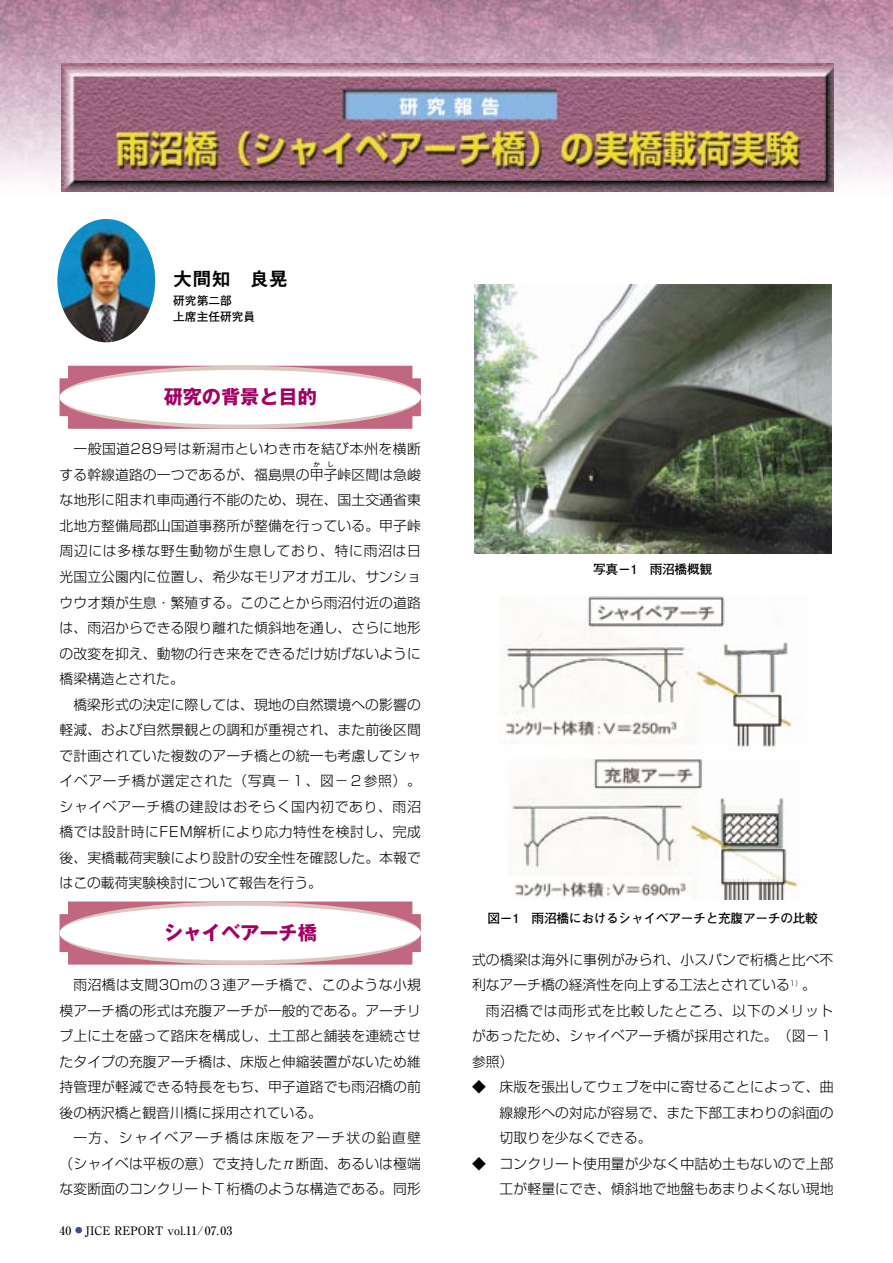
<style>
.page{position:relative;width:893px;height:1263px;background:#fff}
.page>*{position:absolute;margin:0;border:0;box-sizing:border-box;transform-origin:0 0}
.ノーマル{font:700 19.2px "Gothic MB101 Pro";color:#a10064}
.本文{font:19.2px "Midashi Go Pro MB31";color:#000}
.本文-2{font:300 13.8px/25.5px "Shin Go Pro";letter-spacing:.005em;color:#000;text-align:justify}
.本文-3{font:300 13.8px/25.5px "Shin Go Pro";letter-spacing:.035em;color:#000;text-align:right}
.キャプション{font:700 12.75px "Futo Go B101 Pro";letter-spacing:-.025em;color:#000}
.ノーマル-2{font:500 11.7px "Ryumin Pro";color:#000}
.本文-4{font:700 11.7px "Futo Go B101 Pro";color:#000}
.本文-5{font:300 6.9px "Shin Go Pro";color:#000}
.s1{font-size:7.5px;color:#3a4d98}
</style>
<div class="page">
<img style="left:0;top:0;width:893px;height:285px">
<img style="left:62px;top:64px;width:771px;height:127px">
<img style="left:57px;top:219px;width:98px;height:123px;border-radius:50%">
<svg style="left:60px;top:366px;width:361px;height:63px;background:#c7788d"></svg>
<svg style="left:60px;top:366px;width:361px;height:63px;background:#ddc4bf"></svg>
<div style="left:60px;top:370px;width:361px;height:55px;background:#fff;border-radius:50%"></div>
<img style="left:474px;top:284px;width:357px;height:270px">
<svg style="left:60px;top:901px;width:361px;height:63px;background:#c97c90"></svg>
<svg style="left:60px;top:901px;width:361px;height:63px;background:#dec5c1"></svg>
<div style="left:60px;top:906px;width:361px;height:54px;background:#fff;border-radius:50%"></div>
<img style="left:499px;top:596px;width:299px;height:304px">
<p class="本文" style="left:173px;top:263px;width:116px">大間知　良晃</p>
<p class="本文-4" style="left:173px;top:291px;width:60px">研究第二部</p>
<p class="本文-4" style="left:173px;top:307px;width:83px">上席主任研究員</p>
<p class="ノーマル" style="left:164px;top:381px;width:155px">研究の背景と目的</p>
<p class="本文-3" style="left:60px;top:435px;width:363px">一般国道289号は新潟市といわき市を結び本州を横断する幹線道路の一つであるが、福島県の甲子峠区間は急峻</p>
<p class="本文-5" style="left:313px;top:459px;width:8px">か</p>
<p class="本文-5" style="left:327px;top:459px;width:8px">し</p>
<p class="本文-2" style="left:60px;top:486px;width:363px">な地形に阻まれ車両通行不能のため、現在、国土交通省東北地方整備局郡山国道事務所が整備を行っている。甲子峠周辺には多様な野生動物が生息しており、特に雨沼は日光国立公園内に位置し、希少なモリアオガエル、サンショウウオ類が生息・繁殖する。このことから雨沼付近の道路は、雨沼からできる限り離れた傾斜地を通し、さらに地形の改変を抑え、動物の行き来をできるだけ妨げないように橋梁構造とされた。</p>
<p class="本文-2" style="left:60px;top:690px;width:363px;text-indent:14px">橋梁形式の決定に際しては、現地の自然環境への影響の軽減、および自然景観との調和が重視され、また前後区間で計画されていた複数のアーチ橋との統一も考慮してシャイベアーチ橋が選定された（写真－１、図－２参照）。シャイベアーチ橋の建設はおそらく国内初であり、雨沼橋では設計時にFEM解析により応力特性を検討し、完成後、実橋載荷実験により設計の安全性を確認した。本報ではこの載荷実験検討について報告を行う。</p>
<p class="ノーマル" style="left:164px;top:916px;width:155px">シャイベアーチ橋</p>
<p class="本文-2" style="left:60px;top:970px;width:363px;text-indent:14px">雨沼橋は支間30mの３連アーチ橋で、このような小規模アーチ橋の形式は充腹アーチが一般的である。アーチリブ上に土を盛って路床を構成し、土工部と舗装を連続させたタイプの充腹アーチ橋は、床版と伸縮装置がないため維持管理が軽減できる特長をもち、甲子道路でも雨沼橋の前後の柄沢橋と観音川橋に採用されている。</p>
<p class="本文-2" style="left:60px;top:1124px;width:363px;text-indent:14px">一方、シャイベアーチ橋は床版をアーチ状の鉛直壁（シャイベは平板の意）で支持したπ断面、あるいは極端な変断面のコンクリートＴ桁橋のような構造である。同形</p>
<p class="ノーマル-2" style="left:60px;top:1221px;width:174px">40 <span class="s1">●</span> JICE REPORT vol.11/07.03</p>
<p class="キャプション" style="left:593px;top:559px;width:121px">写真－1　雨沼橋概観</p>
<p class="キャプション" style="left:487px;top:908px;width:332px">図－1　雨沼橋におけるシャイベアーチと充腹アーチの比較</p>
<p class="本文-2" style="left:472px;top:945px;width:363px">式の橋梁は海外に事例がみられ、小スパンで桁橋と比べ不利なアーチ橋の経済性を向上する工法とされている<sup>1）</sup>。</p>
<p class="本文-2" style="left:472px;top:996px;width:363px;text-indent:14px">雨沼橋では両形式を比較したところ、以下のメリットがあったため、シャイベアーチ橋が採用された。（図－１参照）</p>
<p class="本文-2" style="left:500px;top:1072px;width:335px;text-indent:-28px">◆　 床版を張出してウェブを中に寄せることによって、曲線線形への対応が容易で、また下部工まわりの斜面の切取りを少なくできる。</p>
<p class="本文-2" style="left:472px;top:1149px;width:363px;text-align:right">◆　 コンクリート使用量が少なく中詰め土もないので上部工が軽量にでき、傾斜地で地盤もあまりよくない現地</p>
</div>
